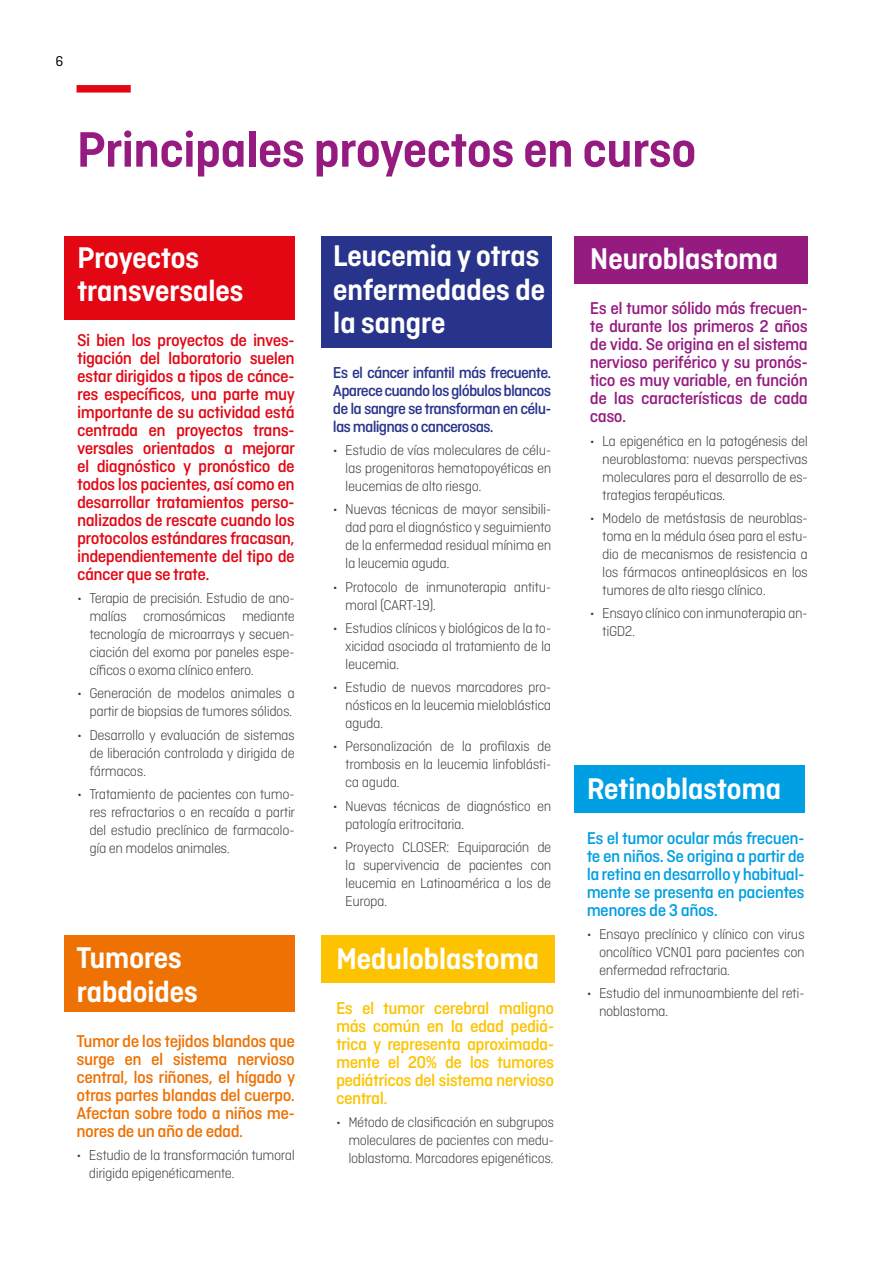
<style>
.page{position:relative;width:893px;height:1263px;background:#fff}
.page>*{position:absolute;margin:0;border:0;box-sizing:border-box;transform-origin:0 0}
.t1{font:600 52.5px "Ciutadella";letter-spacing:-.02em;color:#951b81}
.t2{font:600 31.5px/33.3px "Ciutadella";letter-spacing:-.02em;color:#fff}
.t3{font:500 18px/18px "Ciutadella";letter-spacing:-.03em;color:#e30613;text-align:justify}
.t4{font:500 18px/18px "Ciutadella";letter-spacing:-.03em;color:#951b81;text-align:justify}
.t5{font:500 18px/18px "Ciutadella";letter-spacing:-.03em;color:#ee7203;text-align:justify}
.t6{font:500 18px/18px "Ciutadella";letter-spacing:-.03em;color:#fdc300;text-align:justify}
.t7{font:500 18px/18px "Ciutadella";letter-spacing:-.03em;color:#009fe3;text-align:justify}
.t8{font:500 16.65px/18px "Ciutadella";letter-spacing:-.05em;color:#28348b;text-align:justify}
.t9{font:300 15px/18px "Ciutadella";letter-spacing:-.03em;color:#3c3c3b;text-align:justify}
.t10{font:15px "Ciutadella";color:#000}
.t11{font:300 14.85px/17.9px "Ciutadella";letter-spacing:-.03em;color:#3c3c3b;text-align:justify}
</style>
<div class="page">
<div style="left:65px;top:236px;width:230px;height:84px;background:#e30613"></div>
<div style="left:575px;top:236px;width:233px;height:47px;background:#951b81"></div>
<div style="left:321px;top:935px;width:233px;height:48px;background:#fdc300"></div>
<div style="left:575px;top:766px;width:230px;height:47px;background:#009fe3"></div>
<div style="left:321px;top:236px;width:230px;height:111px;background:#28348b"></div>
<div style="left:77px;top:85px;width:54px;height:8px;background:#e30613"></div>
<div style="left:65px;top:935px;width:230px;height:77px;background:#ee7203"></div>
<p class="t10" style="left:55px;top:53px;width:9px">6</p>
<h1 class="t1" style="left:77px;top:120px;width:622px">Principales proyectos en curso</h1>
<h2 class="t2" style="left:77px;top:240px;width:168px">Proyectos transversales</h2>
<p class="t3" style="left:77px;top:331px;width:220px">Si bien los proyectos de inves&shy;tigación del laboratorio suelen estar dirigidos a tipos de cánce&shy;res específicos, una parte muy importante de su actividad está centrada en proyectos trans&shy;versales orientados a mejorar el diagnóstico y pronóstico de todos los pacientes, así como en desarrollar tratamientos perso&shy;nalizados de rescate cuando los protocolos estándares fracasan, independientemente del tipo de cáncer que se trate.</p>
<p class="t9" style="left:89px;top:589px;width:207px;text-indent:-12px">• Terapia de precisión. Estudio de ano&shy;malías cromosómicas mediante tecnología de microarrays y secuen&shy;ciación del exoma por paneles espe&shy;cíficos o exoma clínico entero.</p>
<p class="t9" style="left:77px;top:684px;width:219px;text-align:right">• Generación de modelos animales a partir de biopsias de tumores sólidos.</p>
<p class="t9" style="left:89px;top:726px;width:207px;text-indent:-12px">• Desarrollo y evaluación de sistemas de liberación controlada y dirigida de fármacos.</p>
<p class="t9" style="left:89px;top:785px;width:207px;text-indent:-12px">• Tratamiento de pacientes con tumo&shy;res refractarios o en recaída a partir del estudio preclínico de farmacolo&shy;gía en modelos animales.</p>
<h2 class="t2" style="left:77px;top:941px;width:123px">Tumores rabdoides</h2>
<p class="t5" style="left:77px;top:1032px;width:220px">Tumor de los tejidos blandos que surge en el sistema nervioso central, los riñones, el hígado y otras partes blandas del cuerpo.<br>Afectan sobre todo a niños me&shy;nores de un año de edad.</p>
<p class="t9" style="left:89px;top:1146px;width:208px;text-indent:-12px">• Estudio de la transformación tumoral dirigida epigenéticamente.</p>
<h2 class="t2" style="left:333px;top:239px;width:214px">Leucemia y otras enfermedades de la sangre</h2>
<p class="t8" style="left:333px;top:363px;width:220px">Es el cáncer infantil más frecuente.<br>Aparece cuando los glóbulos blancos de la sangre se transforman en célu&shy;las malignas o cancerosas.</p>
<p class="t9" style="left:345px;top:441px;width:208px;text-indent:-12px">• Estudio de vías moleculares de célu&shy;las progenitoras hematopoyéticas en leucemias de alto riesgo.</p>
<p class="t9" style="left:345px;top:500px;width:208px;text-indent:-12px">• Nuevas técnicas de mayor sensibili&shy;dad para el diagnóstico y seguimiento de la enfermedad residual mínima en la leucemia aguda.</p>
<p class="t9" style="left:345px;top:577px;width:208px;text-indent:-12px">• Protocolo de inmunoterapia antitu&shy;moral (CART-19).</p>
<p class="t9" style="left:345px;top:619px;width:208px;text-indent:-12px">• Estudios clínicos y biológicos de la to&shy;xicidad asociada al tratamiento de la leucemia.</p>
<p class="t9" style="left:345px;top:678px;width:208px;text-indent:-12px">• Estudio de nuevos marcadores pro&shy;nósticos en la leucemia mieloblástica aguda.</p>
<p class="t9" style="left:345px;top:737px;width:208px;text-indent:-12px">• Personalización de la profilaxis de trombosis en la leucemia linfoblásti&shy;ca aguda.</p>
<p class="t9" style="left:345px;top:797px;width:208px;text-indent:-12px">• Nuevas técnicas de diagnóstico en patología eritrocitaria.</p>
<p class="t9" style="left:345px;top:838px;width:208px;text-indent:-12px">• Proyecto CLOSER: Equiparación de la supervivencia de pacientes con leucemia en Latinoamérica a los de Europa.</p>
<h2 class="t2" style="left:336px;top:942px;width:205px">Meduloblastoma</h2>
<p class="t6" style="left:336px;top:999px;width:220px">Es el tumor cerebral maligno más común en la edad pediá&shy;trica y representa aproximada&shy;mente el 20% de los tumores pediátricos del sistema nervioso central.</p>
<p class="t11" style="left:348px;top:1113px;width:207px;text-indent:-12px">• Método de clasificación en subgrupos moleculares de pacientes con medu&shy;loblastoma. Marcadores epigenéticos.</p>
<h2 class="t2" style="left:590px;top:242px;width:190px">Neuroblastoma</h2>
<p class="t4" style="left:590px;top:299px;width:220px">Es el tumor sólido más frecuen&shy;te durante los primeros 2 años de vida. Se origina en el sistema nervioso periférico y su pronós&shy;tico es muy variable, en función de las características de cada caso.</p>
<p class="t9" style="left:602px;top:432px;width:207px;text-indent:-12px">• La epigenética en la patogénesis del neuroblastoma: nuevas perspectivas moleculares para el desarrollo de es&shy;trategias terapéuticas.</p>
<p class="t9" style="left:602px;top:509px;width:207px;text-indent:-12px">• Modelo de metástasis de neuroblas&shy;toma en la médula ósea para el estu&shy;dio de mecanismos de resistencia a los fármacos antineoplásicos en los tumores de alto riesgo clínico.</p>
<p class="t9" style="left:602px;top:604px;width:207px;text-indent:-12px">• Ensayo clínico con inmunoterapia an&shy;tiGD2.</p>
<h2 class="t2" style="left:587px;top:771px;width:196px">Retinoblastoma</h2>
<p class="t7" style="left:587px;top:829px;width:220px">Es el tumor ocular más frecuen&shy;te en niños. Se origina a partir de la retina en desarrollo y habitual&shy;mente se presenta en pacientes menores de 3 años.</p>
<p class="t9" style="left:599px;top:925px;width:207px;text-indent:-12px">• Ensayo preclínico y clínico con virus oncolítico VCN01 para pacientes con enfermedad refractaria.</p>
<p class="t9" style="left:599px;top:984px;width:207px;text-indent:-12px">• Estudio del inmunoambiente del reti&shy;noblastoma.</p>
</div>
